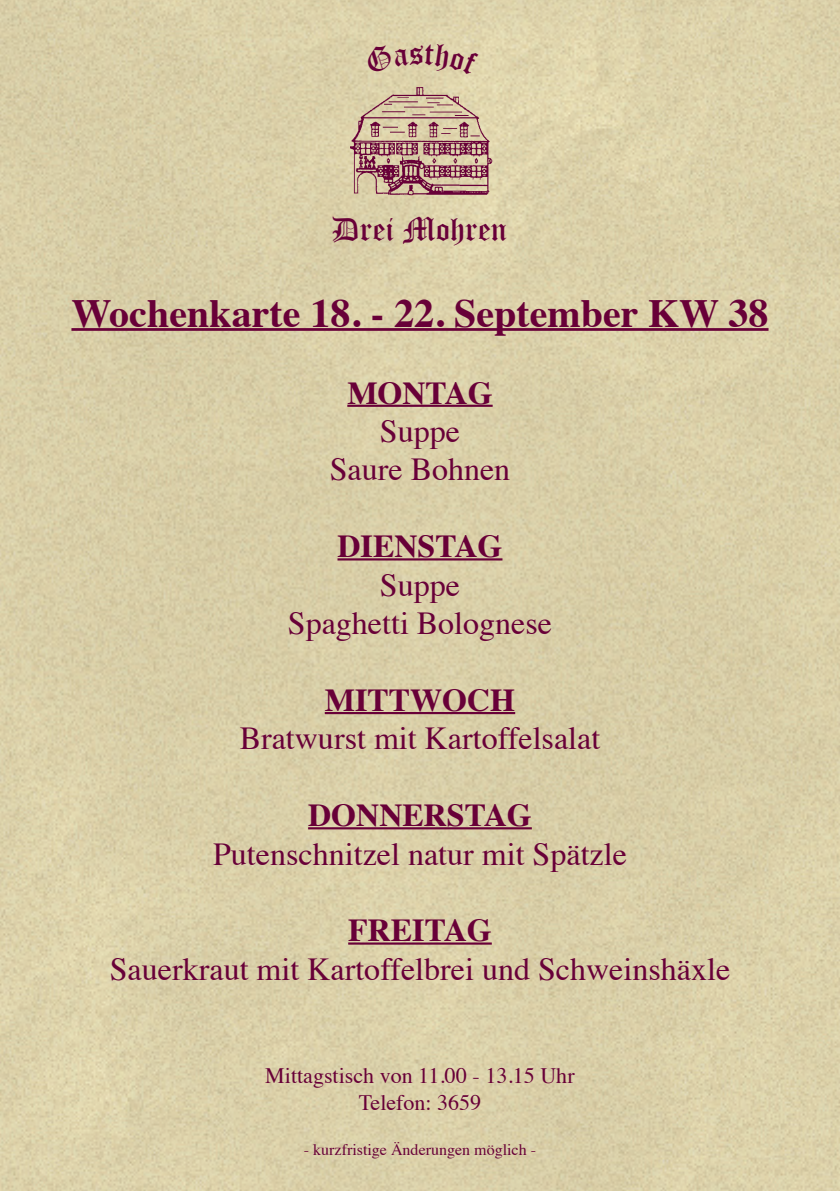
<style>
.page{position:relative;width:840px;height:1191px;background:#fff}
.page>*{position:absolute;margin:0;border:0;box-sizing:border-box;transform-origin:0 0}
.t1{font:700 40px "Times";color:#680038}
.t2{font:32.4px "Old English Text";color:#680038}
.t3{font:32px/38.4px "Times";color:#680038;text-align:center}
.t4{font:700 32px "Times";color:#680038}
.t5{font:22px/26.4px "Times";color:#680038;text-align:center}
.t6{font:16px "Times";color:#680038}
</style>
<div class="page">
<img style="left:0;top:0;width:839px;height:1191px">
<hr style="left:71px;top:328px;width:697px;height:3px;background:#680038">
<hr style="left:347px;top:405px;width:145px;height:2px;background:#680038">
<hr style="left:337px;top:558px;width:165px;height:2px;background:#680038">
<hr style="left:324px;top:712px;width:191px;height:2px;background:#680038">
<hr style="left:308px;top:827px;width:223px;height:2px;background:#680038">
<hr style="left:348px;top:942px;width:143px;height:2px;background:#680038">
<img style="left:350px;top:84px;width:144px;height:115px">
<svg style="left:364px;top:43px;width:114px;height:32px;background:#ddd2aa"></svg>
<p class="t2" style="left:332px;top:208px;width:176px">Drei Mohren</p>
<p class="t1" style="left:71px;top:275px;width:698px">Wochenkarte 18. - 22. September KW 38</p>
<p class="t4" style="left:347px;top:362px;width:147px">MONTAG</p>
<p class="t3" style="left:329px;top:409px;width:182px">Suppe<br>Saure Bohnen</p>
<p class="t4" style="left:337px;top:516px;width:166px">DIENSTAG</p>
<p class="t3" style="left:288px;top:563px;width:265px">Suppe<br>Spaghetti Bolognese</p>
<p class="t4" style="left:324px;top:669px;width:192px">MITTWOCH</p>
<p class="t3" style="left:239px;top:716px;width:362px">Bratwurst mit Kartoffelsalat</p>
<p class="t4" style="left:308px;top:784px;width:225px">DONNERSTAG</p>
<p class="t3" style="left:213px;top:832px;width:415px">Putenschnitzel natur mit Spätzle</p>
<p class="t4" style="left:348px;top:900px;width:145px">FREITAG</p>
<p class="t3" style="left:110px;top:947px;width:621px">Sauerkraut mit Kartoffelbrei und Schweinshäxle</p>
<p class="t5" style="left:265px;top:1060px;width:311px">Mittagstisch von 11.00 - 13.15 Uhr<br>Telefon: 3659</p>
<p class="t6" style="left:304px;top:1134px;width:233px">- kurzfristige Änderungen möglich -</p>
</div>
